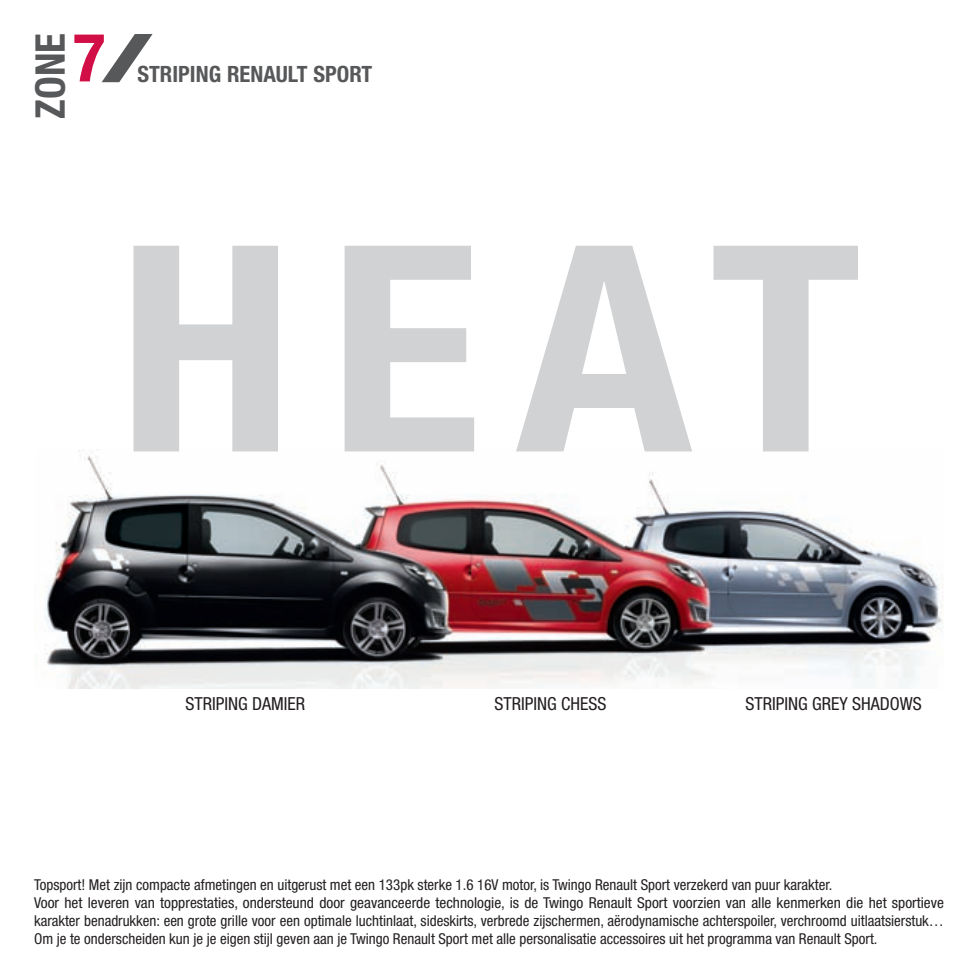
<style>
.page{position:relative;width:978px;height:978px;background:#fff}
.page>*{position:absolute;margin:0;border:0;box-sizing:border-box;transform-origin:0 0}
.t1{font:700 condensed 288px "Helvetica Neue";color:#d1d2d4;scale:1.1 1}
.t2{font:700 condensed 67.5px "Helvetica Neue";color:#d20e46}
.t3{font:700 condensed 40.95px "Helvetica Neue";color:#57585a}
.t4{font:700 condensed 22.5px "Helvetica Neue";color:#57585a}
.t5{font:condensed 18px "Helvetica Neue";color:#231f20}
.t6{font:condensed 15px/18px "Helvetica Neue";color:#231f20}
</style>
<div class="page">
<img style="left:45px;top:449px;width:898px;height:240px">
<svg style="left:102px;top:34px;width:51px;height:48px"></svg>
<p class="t3" style="left:35px;top:119px;width:87px;rotate:-90deg">ZONE</p>
<p class="t2" style="left:73px;top:33px;width:34px">7</p>
<p class="t4" style="left:137px;top:66px;width:236px">STRIPING RENAULT SPORT</p>
<p class="t1" style="left:118px;top:245px;width:678px">HEAT</p>
<p class="t5" style="left:185px;top:698px;width:121px">STRIPING DAMIER</p>
<p class="t5" style="left:495px;top:698px;width:114px">STRIPING CHESS</p>
<p class="t5" style="left:745px;top:698px;width:178px">STRIPING GREY SHADOWS</p>
<p class="t6" style="left:34px;top:877px;width:911px">Topsport! Met zijn compacte afmetingen en uitgerust met een 133pk sterke 1.6 16V motor, is Twingo Renault Sport verzekerd van puur karakter.<br>Voor het leveren van topprestaties, ondersteund door geavanceerde technologie, is de Twingo Renault Sport voorzien van alle kenmerken die het sportieve karakter benadrukken: een grote grille voor een optimale luchtinlaat, sideskirts, verbrede zijschermen, aërodynamische achterspoiler, verchroomd uitlaatsierstuk… Om je te onderscheiden kun je je eigen stijl geven aan je Twingo Renault Sport met alle personalisatie accessoires uit het programma van Renault Sport.</p>
</div>
